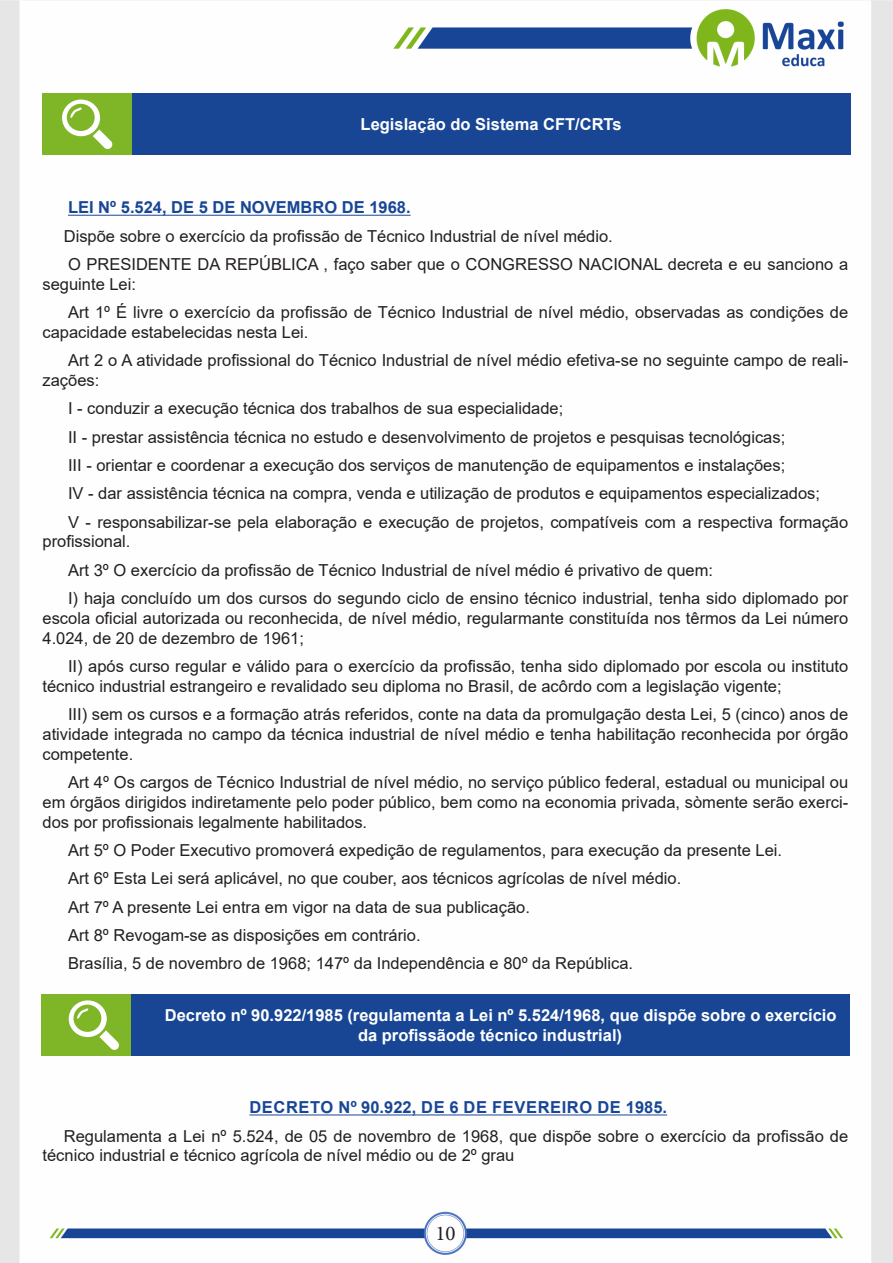
<style>
.page{position:relative;width:893px;height:1263px;background:#fff}
.page>*{position:absolute;margin:0;border:0;box-sizing:border-box;transform-origin:0 0}
.t1{font:21px "Minion Pro";color:#231f20}
.TEXTO_BASE{font:16.5px/19.8px "Arial";color:#231f20}
.Texto{font:16.5px/19.8px "Arial";color:#231f20}
.Titulo{font:700 16.5px/19.8px "Arial";color:#fff}
.TITULO_DE_LEI{font:700 16.5px "Arial";letter-spacing:.035em;color:#184695}
.TITULO_DE_LEI-2{font:700 16.5px "Arial";color:#184695}
.Titulo_de_Caixa{font:700 16.5px "Arial";color:#fff}
</style>
<div class="page">
<img style="left:0;top:0;width:893px;height:1263px">
<hr style="left:68px;top:215px;width:343px;height:1px;background:#184695">
<hr style="left:249px;top:1114px;width:418px;height:1px;background:#184695">
<div style="left:43px;top:94px;width:89px;height:61px;background:#7fb628"></div>
<div style="left:132px;top:94px;width:718px;height:61px;background:#184695"></div>
<svg style="left:62px;top:100px;width:51px;height:49px"></svg>
<div style="left:41px;top:994px;width:90px;height:62px;background:#7fb628"></div>
<div style="left:131px;top:994px;width:718px;height:62px;background:#184695"></div>
<svg style="left:69px;top:1000px;width:50px;height:50px"></svg>
<p class="Titulo_de_Caixa" style="left:361px;top:113px;width:263px">Legislação do Sistema CFT/CRTs</p>
<p class="TITULO_DE_LEI-2" style="left:68px;top:196px;width:344px">LEI Nº 5.524, DE 5 DE NOVEMBRO DE 1968.</p>
<p class="Texto" style="left:64px;top:226px;width:551px">Dispõe sobre o exercício da profissão de Técnico Industrial de nível médio.</p>
<p class="TEXTO_BASE" style="left:43px;top:254px;width:807px;text-indent:26px">O PRESIDENTE DA REPÚBLICA , faço saber que o CONGRESSO NACIONAL decreta e eu sanciono a seguinte Lei:</p>
<p class="TEXTO_BASE" style="left:43px;top:302px;width:807px;text-indent:26px">Art 1º É livre o exercício da profissão de Técnico Industrial de nível médio, observadas as condições de capacidade estabelecidas nesta Lei.</p>
<p class="TEXTO_BASE" style="left:43px;top:350px;width:807px;text-indent:26px">Art 2 o A atividade profissional do Técnico Industrial de nível médio efetiva-se no seguinte campo de reali&shy;zações:</p>
<p class="TEXTO_BASE" style="left:68px;top:399px;width:497px">I - conduzir a execução técnica dos trabalhos de sua especialidade;</p>
<p class="TEXTO_BASE" style="left:68px;top:427px;width:719px">II - prestar assistência técnica no estudo e desenvolvimento de projetos e pesquisas tecnológicas;</p>
<p class="TEXTO_BASE" style="left:68px;top:455px;width:719px">III - orientar e coordenar a execução dos serviços de manutenção de equipamentos e instalações;</p>
<p class="TEXTO_BASE" style="left:68px;top:483px;width:754px">IV - dar assistência técnica na compra, venda e utilização de produtos e equipamentos especializados;</p>
<p class="TEXTO_BASE" style="left:43px;top:512px;width:807px;text-indent:26px">V - responsabilizar-se pela elaboração e execução de projetos, compatíveis com a respectiva formação profissional.</p>
<p class="TEXTO_BASE" style="left:68px;top:560px;width:646px">Art 3º O exercício da profissão de Técnico Industrial de nível médio é privativo de quem:</p>
<p class="TEXTO_BASE" style="left:43px;top:588px;width:807px;text-align:justify;text-indent:26px">I) haja concluído um dos cursos do segundo ciclo de ensino técnico industrial, tenha sido diplomado por escola oficial autorizada ou reconhecida, de nível médio, regularmante constituída nos têrmos da Lei número 4.024, de 20 de dezembro de 1961;</p>
<p class="TEXTO_BASE" style="left:43px;top:656px;width:807px;text-indent:26px">II) após curso regular e válido para o exercício da profissão, tenha sido diplomado por escola ou instituto técnico industrial estrangeiro e revalidado seu diploma no Brasil, de acôrdo com a legislação vigente;</p>
<p class="TEXTO_BASE" style="left:43px;top:704px;width:807px;text-align:justify;text-indent:26px">III) sem os cursos e a formação atrás referidos, conte na data da promulgação desta Lei, 5 (cinco) anos de atividade integrada no campo da técnica industrial de nível médio e tenha habilitação reconhecida por órgão competente.</p>
<p class="TEXTO_BASE" style="left:43px;top:772px;width:807px;text-align:justify;text-indent:26px">Art 4º Os cargos de Técnico Industrial de nível médio, no serviço público federal, estadual ou municipal ou em órgãos dirigidos indiretamente pelo poder público, bem como na economia privada, sòmente serão exerci&shy;dos por profissionais legalmente habilitados.</p>
<p class="TEXTO_BASE" style="left:68px;top:840px;width:716px">Art 5º O Poder Executivo promoverá expedição de regulamentos, para execução da presente Lei.</p>
<p class="TEXTO_BASE" style="left:68px;top:868px;width:615px">Art 6º Esta Lei será aplicável, no que couber, aos técnicos agrícolas de nível médio.</p>
<p class="TEXTO_BASE" style="left:68px;top:897px;width:463px">Art 7º A presente Lei entra em vigor na data de sua publicação.</p>
<p class="TEXTO_BASE" style="left:68px;top:925px;width:354px">Art 8º Revogam-se as disposições em contrário.</p>
<p class="TEXTO_BASE" style="left:68px;top:953px;width:567px">Brasília, 5 de novembro de 1968; 147º da Independência e 80º da República.</p>
<p class="Titulo" style="left:358px;top:1006px;width:480px;text-indent:-193px">Decreto nº 90.922/1985 (regulamenta a Lei nº 5.524/1968, que dispõe sobre o exercício da profissãode técnico industrial)</p>
<p class="TITULO_DE_LEI" style="left:249px;top:1096px;width:419px">DECRETO Nº 90.922, DE 6 DE FEVEREIRO DE 1985.</p>
<p class="Texto" style="left:43px;top:1126px;width:807px;text-indent:21px">Regulamenta a Lei nº 5.524, de 05 de novembro de 1968, que dispõe sobre o exercício da profissão de técnico industrial e técnico agrícola de nível médio ou de 2º grau</p>
<p class="t1" style="left:435px;top:1219px;width:22px">10</p>
</div>
